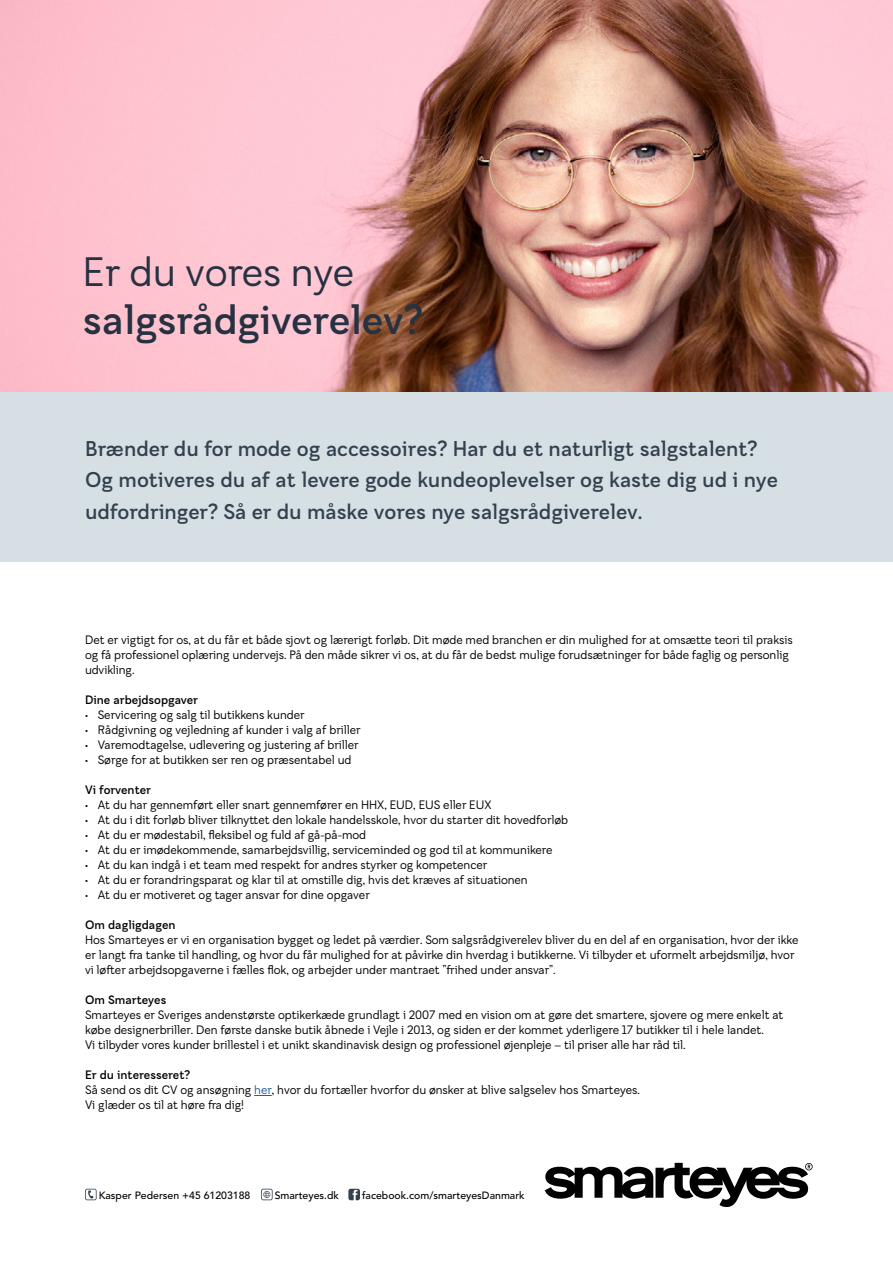
<style>
.page{position:relative;width:893px;height:1263px;background:#fff}
.page>*{position:absolute;margin:0;border:0;box-sizing:border-box;transform-origin:0 0}
.t1{font:700 40.35px "Smarteyes Sans";color:#263141}
.t2{font:40.35px "Smarteyes Sans";color:#263141}
.t3{font:700 21px/31.5px "Smarteyes Sans";color:#33424f}
.t4{font:12px/15px "Smarteyes Sans";color:#000}
.t5{font:700 12px "Smarteyes Sans";color:#000}
.t6{font:500 10.5px "Avenir LT Std";color:#000}
.s1{font-weight:700}
.s2{color:#275b9b}
</style>
<div class="page">
<div style="left:0;top:386px;width:893px;height:175px;background:#d6dfe4"></div>
<svg style="left:254px;top:1095px;width:18px;height:1px"></svg>
<svg style="left:545px;top:1163px;width:268px;height:44px"></svg>
<svg style="left:85px;top:1189px;width:12px;height:11px"></svg>
<svg style="left:261px;top:1189px;width:12px;height:11px"></svg>
<svg style="left:348px;top:1189px;width:12px;height:11px"></svg>
<img style="left:0;top:0;width:893px;height:391px">
<h1 class="t2" style="left:83px;top:247px;width:273px">Er du vores nye</h1>
<h1 class="t1" style="left:83px;top:295px;width:341px">salgsrådgiverelev?</h1>
<h2 class="t3" style="left:85px;top:432px;width:694px">Brænder du for mode og accessoires? Har du et naturligt salgstalent?<br>Og motiveres du af at levere gode kundeoplevelser og kaste dig ud i nye udfordringer? Så er du måske vores nye salgsrådgiverelev.</h2>
<p class="t4" style="left:85px;top:632px;width:709px">Det er vigtigt for os, at du får et både sjovt og lærerigt forløb. Dit møde med branchen er din mulighed for at omsætte teori til praksis og få professionel oplæring undervejs. På den måde sikrer vi os, at du får de bedst mulige forudsætninger for både faglig og personlig udvikling.</p>
<p class="t5" style="left:85px;top:692px;width:115px">Dine arbejdsopgaver</p>
<p class="t4" style="left:85px;top:707px;width:221px">• Servicering og salg til butikkens kunder</p>
<p class="t4" style="left:85px;top:722px;width:277px">• Rådgivning og vejledning af kunder i valg af briller</p>
<p class="t4" style="left:85px;top:737px;width:275px">• Varemodtagelse, udlevering og justering af briller</p>
<p class="t4" style="left:85px;top:752px;width:268px">• Sørge for at butikken ser ren og præsentabel ud</p>
<p class="t5" style="left:85px;top:782px;width:67px">Vi forventer</p>
<p class="t4" style="left:85px;top:797px;width:408px">• At du har gennemført eller snart gennemfører en HHX, EUD, EUS eller EUX</p>
<p class="t4" style="left:85px;top:812px;width:485px">• At du i dit forløb bliver tilknyttet den lokale handelsskole, hvor du starter dit hovedforløb</p>
<p class="t4" style="left:85px;top:827px;width:283px">• At du er mødestabil, fleksibel og fuld af gå-på-mod</p>
<p class="t4" style="left:85px;top:842px;width:469px">• At du er imødekommende, samarbejdsvillig, serviceminded og god til at kommunikere</p>
<p class="t4" style="left:85px;top:857px;width:404px">• At du kan indgå i et team med respekt for andres styrker og kompetencer</p>
<p class="t4" style="left:85px;top:872px;width:444px">• At du er forandringsparat og klar til at omstille dig, hvis det kræves af situationen</p>
<p class="t4" style="left:85px;top:887px;width:286px">• At du er motiveret og tager ansvar for dine opgaver</p>
<p class="t5" style="left:85px;top:917px;width:92px">Om dagligdagen</p>
<p class="t4" style="left:85px;top:932px;width:715px">Hos Smarteyes er vi en organisation bygget og ledet på værdier. Som salgsrådgiverelev bliver du en del af en organisation, hvor der ikke er langt fra tanke til handling, og hvor du får mulighed for at påvirke din hverdag i butikkerne. Vi tilbyder et uformelt arbejdsmiljø, hvor vi løfter arbejdsopgaverne i fælles flok, og arbejder under mantraet ”frihed under ansvar”.</p>
<p class="t5" style="left:85px;top:992px;width:83px">Om Smarteyes</p>
<p class="t4" style="left:85px;top:1007px;width:700px">Smarteyes er Sveriges andenstørste optikerkæde grundlagt i 2007 med en vision om at gøre det smartere, sjovere og mere enkelt at købe designerbriller. Den første danske butik åbnede i Vejle i 2013, og siden er der kommet yderligere 17 butikker til i hele landet.<br>Vi tilbyder vores kunder brillestel i et unikt skandinavisk design og professionel øjenpleje – til priser alle har råd til.</p>
<p class="t4" style="left:85px;top:1067px;width:556px"><span class="s1">Er du interesseret?<br></span>Så send os dit CV og ansøgning <span class="s2">her</span>, hvor du fortæller hvorfor du ønsker at blive salgselev hos Smarteyes.<br>Vi glæder os til at høre fra dig!</p>
<p class="t6" style="left:99px;top:1189px;width:153px">Kasper Pedersen +45 61203188</p>
<p class="t6" style="left:275px;top:1189px;width:66px">Smarteyes.dk</p>
<p class="t6" style="left:362px;top:1189px;width:164px">facebook.com/smarteyesDanmark</p>
</div>
